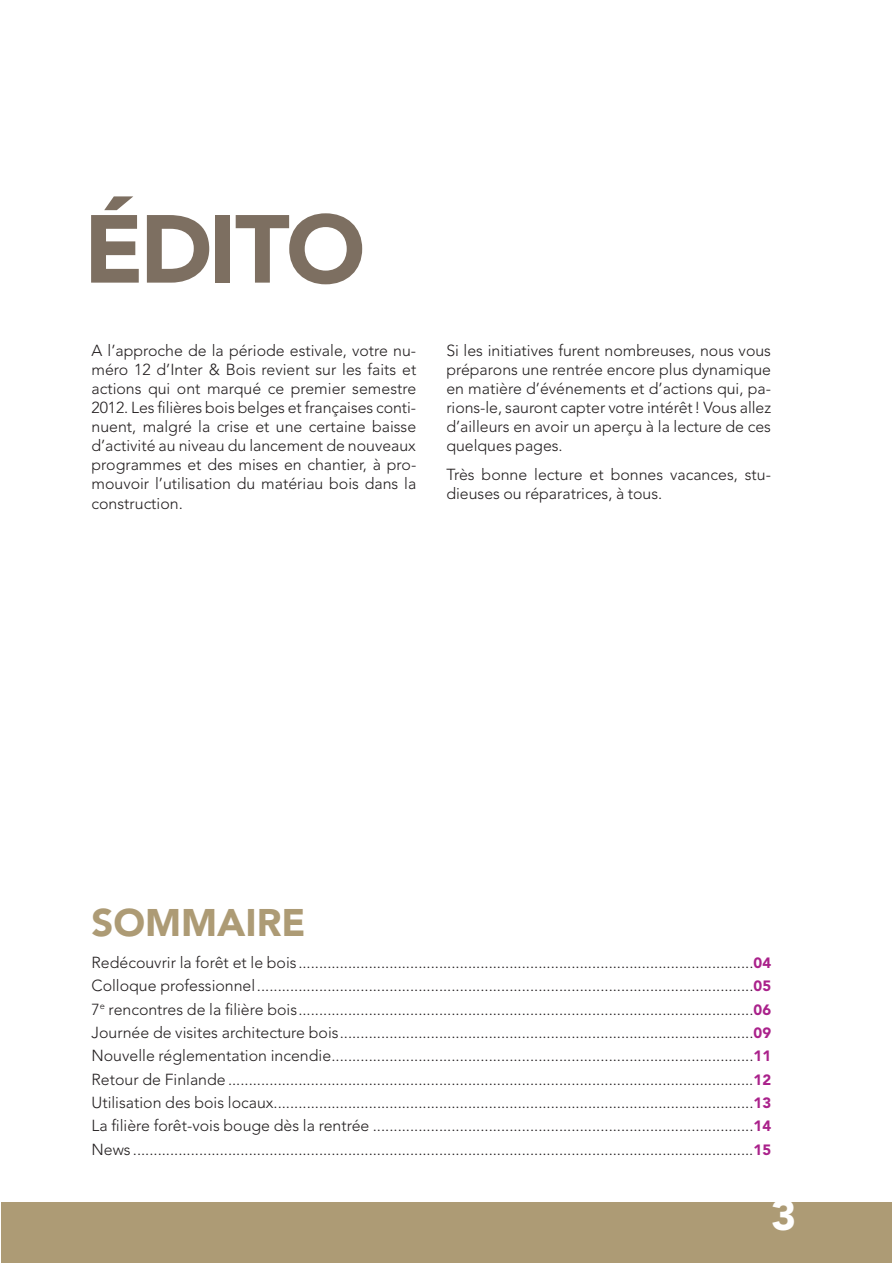
<style>
.page{position:relative;width:893px;height:1263px;background:#fff}
.page>*{position:absolute;margin:0;border:0;box-sizing:border-box;transform-origin:0 0}
.t1{font:900 95.4px "Avenir LT Std";letter-spacing:-.04em;color:#7d6f61}
.t2{font:900 42.45px "Avenir LT Std";color:#fff}
.t3{font:900 38.25px "Avenir LT Std";color:#ad9b75}
.t4{font:300 15.9px/19px "Avenir LT Std";color:#231f20;text-align:justify}
.s1{font-weight:900;font-size:14.85px;color:#aa228b}
</style>
<div class="page">
<div style="left:1px;top:1203px;width:890px;height:60px;background:#ad9b75"></div>
<h1 class="t1" style="left:84px;top:194px;width:283px">ÉDITO</h1>
<p class="t4" style="left:91px;top:342px;width:326px">A l’approche de la période estivale, votre nu&shy;méro 12 d’Inter &amp; Bois revient sur les faits et actions qui ont marqué ce premier semestre 2012. Les filières bois belges et françaises conti&shy;nuent, malgré la crise et une certaine baisse d’activité au niveau du lancement de nouveaux programmes et des mises en chantier, à pro&shy;mouvoir l’utilisation du matériau bois dans la construction.</p>
<p class="t4" style="left:446px;top:342px;width:326px">Si les initiatives furent nombreuses, nous vous préparons une rentrée encore plus dynamique en matière d’événements et d’actions qui, pa&shy;rions-le, sauront capter votre intérêt ! Vous allez d’ailleurs en avoir un aperçu à la lecture de ces quelques pages.</p>
<p class="t4" style="left:446px;top:466px;width:326px">Très bonne lecture et bonnes vacances, stu&shy;dieuses ou réparatrices, à tous.</p>
<h3 class="t3" style="left:91px;top:900px;width:216px">SOMMAIRE</h3>
<p class="t4" style="left:91px;top:952px;width:681px;line-height:23.4px">Redécouvrir la forêt et le bois ..............................................................................................................<span class="s1">04<br></span>Colloque professionnel ........................................................................................................................<span class="s1">05<br></span>7<sup>e</sup> rencontres de la filière bois ..............................................................................................................<span class="s1">06<br></span>Journée de visites architecture bois ....................................................................................................<span class="s1">09<br></span>Nouvelle réglementation incendie ......................................................................................................<span class="s1">11<br></span>Retour de Finlande ...............................................................................................................................<span class="s1">12<br></span>Utilisation des bois locaux....................................................................................................................<span class="s1">13<br></span>La filière forêt-vois bouge dès la rentrée ............................................................................................<span class="s1">14<br></span>News ......................................................................................................................................................<span class="s1">15</span></p>
<h2 class="t2" style="left:771px;top:1190px;width:27px">3</h2>
</div>
